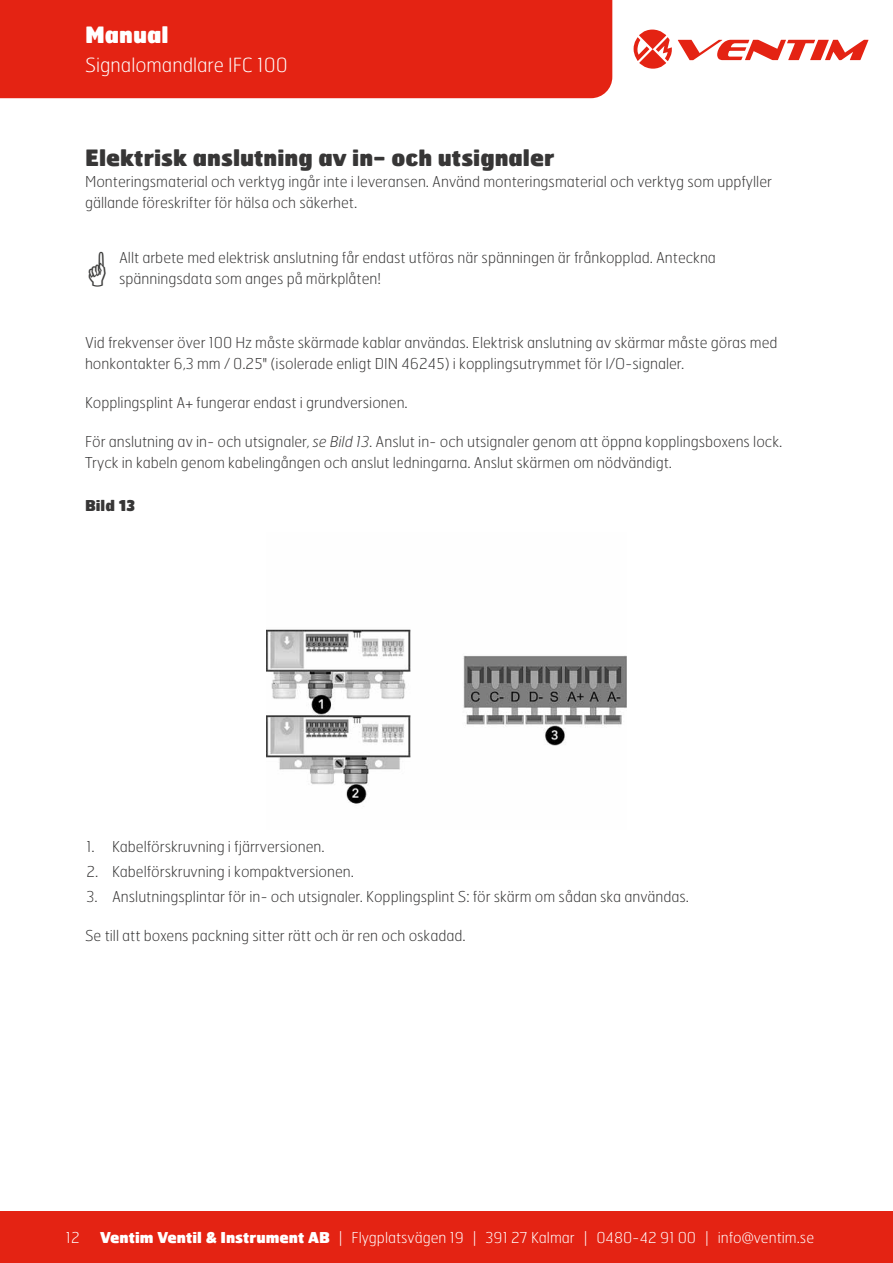
<style>
.page{position:relative;width:893px;height:1263px;background:#fff}
.page>*{position:absolute;margin:0;border:0;box-sizing:border-box;transform-origin:0 0}
.t1{font:900 22.5px "Hermes FB";color:#373636}
.t2{font:900 22.5px "Hermes FB";color:#fff}
.t3{font:100 19.5px "Hermes FB";color:#fff}
.t4{font:100 15px/21px "Hermes FB";color:#373636}
.t5{font:100 15px "Hermes FB";color:#fff}
.t6{font:900 15px "Hermes FB";color:#373636}
.s1{font-style:italic}
.s2{font-weight:900}
</style>
<div class="page">
<div style="left:0;top:1212px;width:893px;height:51px;background:#e42313"></div>
<div style="left:0;top:0;width:612px;height:98px;background:#e42313"></div>
<svg style="left:634px;top:30px;width:38px;height:39px"></svg>
<svg style="left:678px;top:40px;width:190px;height:20px"></svg>
<img style="left:266px;top:629px;width:360px;height:175px">
<h1 class="t2" style="left:85px;top:20px;width:85px">Manual</h1>
<h2 class="t3" style="left:85px;top:52px;width:204px">Signalomandlare IFC 100</h2>
<h1 class="t1" style="left:85px;top:143px;width:471px">Elektrisk anslutning av in- och utsignaler</h1>
<p class="t4" style="left:85px;top:171px;width:688px">Monteringsmaterial och verktyg ingår inte i leveransen. Använd monteringsmaterial och verktyg som uppfyller gällande föreskrifter för hälsa och säkerhet.</p>
<p class="t4" style="left:119px;top:247px;width:598px">Allt arbete med elektrisk anslutning får endast utföras när spänningen är frånkopplad. Anteckna spänningsdata som anges på märkplåten!</p>
<p class="t4" style="left:85px;top:331px;width:694px">Vid frekvenser över 100 Hz måste skärmade kablar användas. Elektrisk anslutning av skärmar måste göras med honkontakter 6,3 mm / 0.25" (isolerade enligt DIN 46245) i kopplingsutrymmet för I/O-signaler.</p>
<p class="t4" style="left:85px;top:391px;width:324px">Kopplingsplint A+ fungerar endast i grundversionen.</p>
<p class="t4" style="left:85px;top:430px;width:699px">För anslutning av in- och utsignaler, <span class="s1">se Bild 13</span>. Anslut in- och utsignaler genom att öppna kopplingsboxens lock.<br>Tryck in kabeln genom kabelingången och anslut ledningarna. Anslut skärmen om nödvändigt.</p>
<p class="t6" style="left:85px;top:496px;width:52px">Bild 13</p>
<p class="t4" style="left:87px;top:835px;width:240px">1. Kabelförskruvning i fjärrversionen.</p>
<p class="t4" style="left:87px;top:860px;width:269px">2. Kabelförskruvning i kompaktversionen.</p>
<p class="t4" style="left:87px;top:886px;width:604px">3. Anslutningsplintar för in- och utsignaler. Kopplingsplint S: för skärm om sådan ska användas.</p>
<p class="t4" style="left:85px;top:925px;width:382px">Se till att boxens packning sitter rätt och är ren och oskadad.</p>
<p class="t5" style="left:66px;top:1228px;width:15px">12</p>
<p class="t5" style="left:100px;top:1228px;width:716px"><span class="s2">Ventim Ventil &amp; Instrument AB</span> | Flygplatsvägen 19 | 391 27 Kalmar | 0480-42 91 00 | info@ventim.se</p>
</div>
